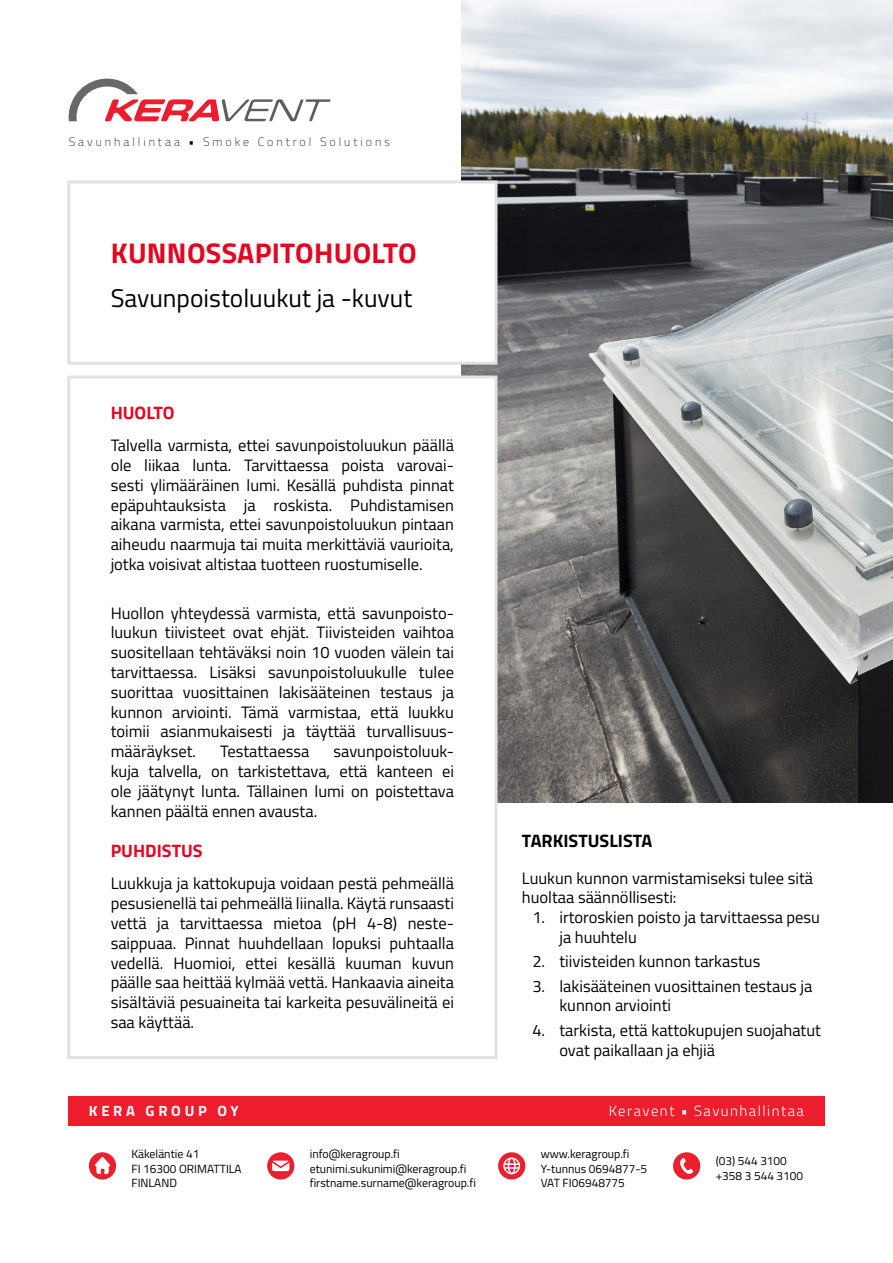
<style>
.page{position:relative;width:893px;height:1263px;background:#fff}
.page>*{position:absolute;margin:0;border:0;box-sizing:border-box;transform-origin:0 0}
.Otsikko{font:700 28.5px "Titillium Web";letter-spacing:.01em;color:#e40521}
.t1{font:25.5px "Titillium Web";color:#000}
.t2{font:700 18px "Titillium Web";color:#e40521}
.t3{font:700 18px "Titillium Web";color:#000}
.Leipäteksti_musta{font:16.5px/19.8px "Titillium Web";color:#000}
.t4{font:300 14.85px "Titillium Web";letter-spacing:.1em;color:#fff}
.t5{font:700 14.85px "Titillium Web";letter-spacing:.25em;color:#fff}
.t6{font:200 12px "Titillium Web";letter-spacing:.25em;color:#000}
.t7{font:11.85px/14.2px "Titillium Web";color:#000001}
</style>
<div class="page">
<img style="left:461px;top:0;width:432px;height:802px">
<svg style="left:69px;top:79px;width:261px;height:42px"></svg>
<div style="left:67px;top:375px;width:430px;height:684px;background:#fff;border:3px solid #e2e2e2"></div>
<div style="left:67px;top:180px;width:430px;height:185px;background:#fff;border:3px solid #e2e2e2"></div>
<div style="left:69px;top:1096px;width:756px;height:29px;background:#ed1d2e"></div>
<div style="left:89px;top:1152px;width:27px;height:27px;background:#ec1f2e;border-radius:50%"></div>
<svg style="left:94px;top:1157px;width:16px;height:17px"></svg>
<div style="left:267px;top:1152px;width:27px;height:27px;background:#ec1f2e;border-radius:50%"></div>
<svg style="left:272px;top:1160px;width:17px;height:11px"></svg>
<svg style="left:498px;top:1152px;width:27px;height:27px"></svg>
<div style="left:503px;top:1157px;width:17px;height:17px;border:1px solid #fff;border-radius:50%"></div>
<div style="left:508px;top:1157px;width:8px;height:17px;border:1px solid #fff;border-radius:50%"></div>
<svg style="left:504px;top:1163px;width:15px;height:6px"></svg>
<div style="left:673px;top:1152px;width:27px;height:27px;background:#ec1f2e;border-radius:50%"></div>
<svg style="left:680px;top:1158px;width:13px;height:16px"></svg>
<p class="t6" style="left:69px;top:134px;width:323px">Savunhallintaa • Smoke Control Solutions</p>
<p class="Otsikko" style="left:111px;top:232px;width:307px">KUNNOSSAPITOHUOLTO</p>
<p class="t1" style="left:111px;top:280px;width:303px">Savunpoistoluukut ja -kuvut</p>
<p class="t2" style="left:111px;top:399px;width:65px">HUOLTO</p>
<p class="Leipäteksti_musta" style="left:111px;top:435px;width:345px;text-align:justify">Talvella varmista, ettei savunpoistoluukun päällä ole liikaa lunta. Tarvittaessa poista varovai&shy;sesti ylimääräinen lumi. Kesällä puhdista pinnat epäpuhtauksista ja roskista. Puhdistamisen aikana varmista, ettei savunpoistoluukun pintaan aiheudu naarmuja tai muita merkittäviä vaurioita, jotka voisivat altistaa tuotteen ruostumiselle.</p>
<p class="Leipäteksti_musta" style="left:111px;top:602px;width:345px;text-align:justify">Huollon yhteydessä varmista, että savunpoisto&shy;luukun tiivisteet ovat ehjät. Tiivisteiden vaihtoa suositellaan tehtäväksi noin 10 vuoden välein tai tarvittaessa. Lisäksi savunpoistoluukulle tulee suorittaa vuosittainen lakisääteinen testaus ja kunnon arviointi. Tämä varmistaa, että luukku toimii asianmukaisesti ja täyttää turvallisuus&shy;määräykset.</p>
<p class="Leipäteksti_musta" style="left:111px;top:741px;width:345px;text-align:justify;text-indent:223px">savunpoistoluuk&shy;kuja talvella, on tarkistettava, että kanteen ei ole jäätynyt lunta. Tällainen lumi on poistettava kannen päältä ennen avausta.</p>
<p class="Leipäteksti_musta" style="left:220px;top:741px;width:91px">Testattaessa</p>
<p class="t2" style="left:111px;top:837px;width:94px">PUHDISTUS</p>
<p class="Leipäteksti_musta" style="left:111px;top:873px;width:345px;text-align:justify">Luukkuja ja kattokupuja voidaan pestä pehmeällä pesusienellä tai pehmeällä liinalla. Käytä runsaasti vettä ja tarvittaessa mietoa (pH 4-8) neste&shy;saippuaa. Pinnat huuhdellaan lopuksi puhtaalla vedellä. Huomioi, ettei kesällä kuuman kuvun päälle saa heittää kylmää vettä. Hankaavia aineita sisältäviä pesuaineita tai karkeita pesuvälineitä ei saa käyttää.</p>
<p class="t3" style="left:522px;top:827px;width:132px">TARKISTUSLISTA</p>
<p class="Leipäteksti_musta" style="left:522px;top:867px;width:293px">Luukun kunnon varmistamiseksi tulee sitä huoltaa säännöllisesti:</p>
<p class="Leipäteksti_musta" style="left:559px;top:907px;width:262px;text-indent:-27px">1. irtoroskien poisto ja tarvittaessa pesu ja huuhtelu</p>
<p class="Leipäteksti_musta" style="left:532px;top:951px;width:229px">2. tiivisteiden kunnon tarkastus</p>
<p class="Leipäteksti_musta" style="left:559px;top:975px;width:254px;text-indent:-27px">3. lakisääteinen vuosittainen testaus ja kunnon arviointi</p>
<p class="Leipäteksti_musta" style="left:559px;top:1019px;width:263px;text-indent:-27px">4. tarkista, että kattokupujen suojahatut ovat paikallaan ja ehjiä</p>
<p class="t5" style="left:89px;top:1100px;width:151px">KERA GROUP OY</p>
<p class="t4" style="left:609px;top:1100px;width:197px">Keravent • Savunhallintaa</p>
<p class="t7" style="left:131px;top:1146px;width:112px">Käkeläntie 41<br>FI 16300 ORIMATTILA<br>FINLAND</p>
<p class="t7" style="left:310px;top:1146px;width:168px">info@keragroup.fi etunimi.sukunimi@keragroup.fi firstname.surname@keragroup.fi</p>
<p class="t7" style="left:541px;top:1146px;width:108px">www.keragroup.fi<br>Y-tunnus 0694877-5<br>VAT FI06948775</p>
<p class="t7" style="left:716px;top:1153px;width:89px">(03) 544 3100 +358 3 544 3100</p>
</div>
